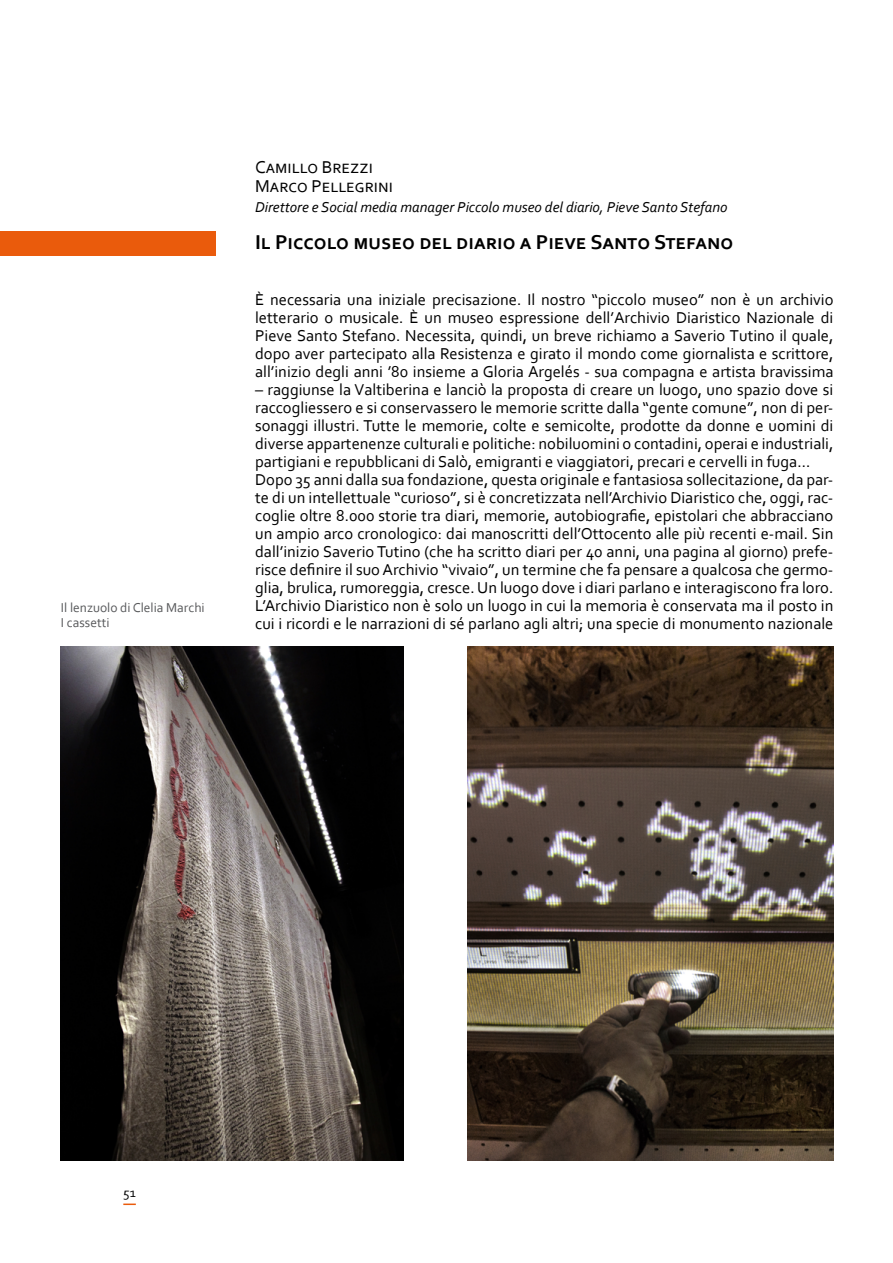
<style>
.page{position:relative;width:893px;height:1263px;background:#fff}
.page>*{position:absolute;margin:0;border:0;box-sizing:border-box;transform-origin:0 0}
.t1{font:700 21px "Corbel";color:#000}
.t2{font:18px/19.5px "Corbel";color:#000}
.t3{font:16.5px/18px "Corbel";color:#000;text-align:justify}
.t4{font:italic 15px "Corbel";color:#000}
.t5{font:13.5px/15px "Corbel";color:#58595b}
.t6{font:13.5px "Corbel";color:#000}
</style>
<div class="page">
<svg style="left:123px;top:1203px;width:13px;height:2px"></svg>
<img style="left:468px;top:646px;width:365px;height:515px">
<img style="left:61px;top:646px;width:343px;height:515px">
<div style="left:0;top:231px;width:216px;height:24px;background:#ea5b0c"></div>
<p class="t5" style="left:61px;top:599px;width:145px">Il lenzuolo di Clelia Marchi<br>I cassetti</p>
<p class="t2" style="left:255px;top:157px;width:139px">Camillo Brezzi<br>Marco Pellegrini</p>
<p class="t4" style="left:255px;top:198px;width:474px">Direttore e Social media manager Piccolo museo del diario, Pieve Santo Stefano</p>
<p class="t1" style="left:255px;top:229px;width:480px">Il Piccolo museo del diario a Pieve Santo Stefano</p>
<p class="t3" style="left:255px;top:290px;width:580px">È necessaria una iniziale precisazione. Il nostro “piccolo museo” non è un archivio letterario o musicale. È un museo espressione dell’Archivio Diaristico Nazionale di Pieve Santo Stefano. Necessita, quindi, un breve richiamo a Saverio Tutino il quale, dopo aver partecipato alla Resistenza e girato il mondo come giornalista e scrittore, all’inizio degli anni ’80 insieme a Gloria Argelés - sua compagna e artista bravissima</p>
<p class="t3" style="left:255px;top:380px;width:580px;text-align:left">– raggiunse la Valtiberina e lanciò la proposta di creare un luogo, uno spazio dove si raccogliessero e si conservassero le memorie scritte dalla “gente comune”, non di per&shy;sonaggi illustri. Tutte le memorie, colte e semicolte, prodotte da donne e uomini di diverse appartenenze culturali e politiche: nobiluomini o contadini, operai e industriali, partigiani e repubblicani di Salò, emigranti e viaggiatori, precari e cervelli in fuga...<br>Dopo 35 anni dalla sua fondazione, questa originale e fantasiosa sollecitazione, da par&shy;te di un intellettuale “curioso”, si è concretizzata nell’Archivio Diaristico che, oggi, rac&shy;coglie oltre 8.000 storie tra diari, memorie, autobiografie, epistolari che abbracciano un ampio arco cronologico: dai manoscritti dell’Ottocento alle più recenti e-mail. Sin dall’inizio Saverio Tutino (che ha scritto diari per 40 anni, una pagina al giorno) prefe&shy;risce definire il suo Archivio “vivaio”, un termine che fa pensare a qualcosa che germo&shy;glia, brulica, rumoreggia, cresce. Un luogo dove i diari parlano e interagiscono fra loro.<br>L’Archivio Diaristico non è solo un luogo in cui la memoria è conservata ma il posto in cui i ricordi e le narrazioni di sé parlano agli altri; una specie di monumento nazionale</p>
<p class="t6" style="left:123px;top:1184px;width:14px">51</p>
</div>
